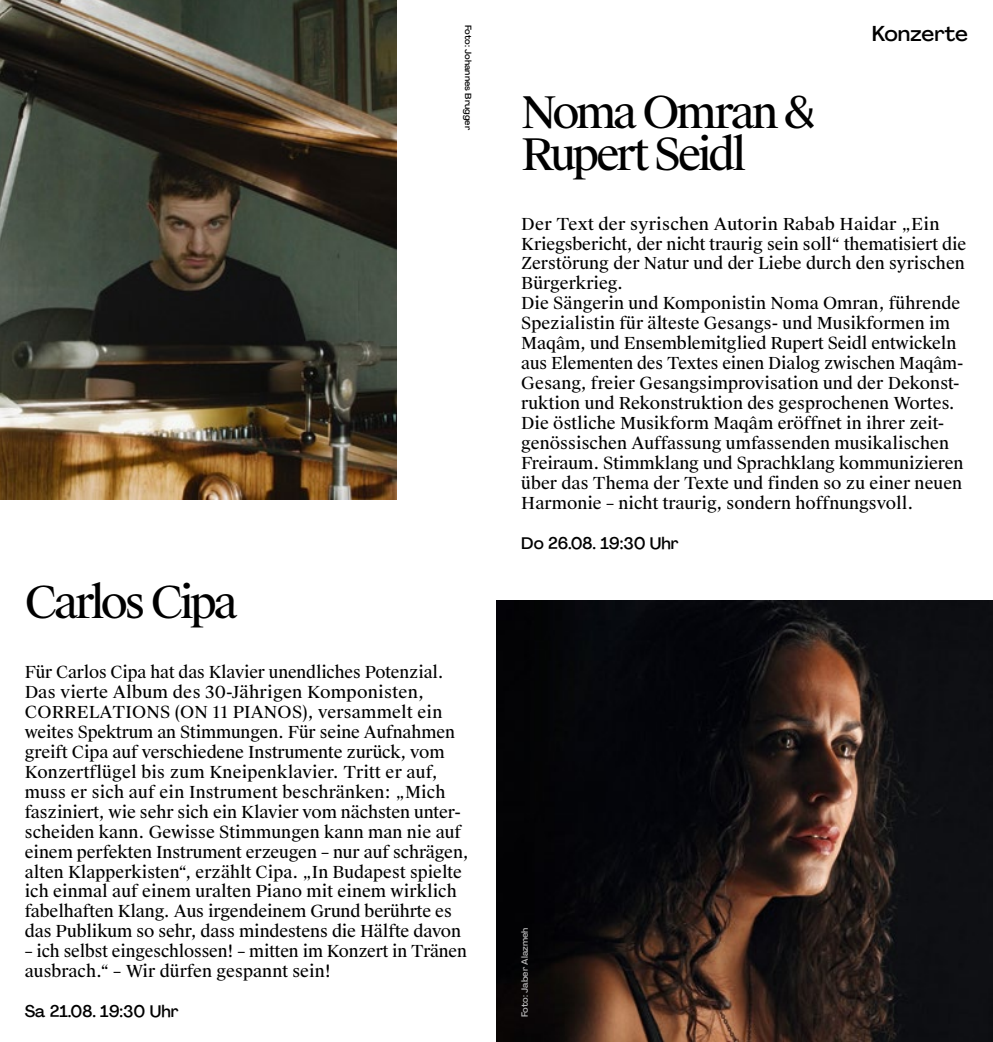
<style>
.page{position:relative;width:993px;height:1042px;background:#fff}
.page>*{position:absolute;margin:0;border:0;box-sizing:border-box;transform-origin:0 0}
.t1{font:43.75px/42px "Suisse Works";letter-spacing:-.075em;color:#000}
.t2{font:500 21px "Agrandir";color:#000;scale:1.05 1}
.t3{font:16.62px/19.9px "Suisse Works";color:#000}
.t4{font:500 16.62px "Agrandir";color:#000}
.t5{font:500 8.75px "Agrandir";color:#000;scale:1.05 1}
.t6{font:500 8.75px "Agrandir";color:#bababb;scale:1.05 1}
</style>
<div class="page">
<img style="left:496px;top:600px;width:496px;height:442px">
<img style="left:0;top:0;width:396px;height:499px">
<p class="t5" style="left:473px;top:25px;width:102px;rotate:90deg">Foto: Johannes Brugger</p>
<h1 class="t1" style="left:25px;top:582px;width:214px">Carlos Cipa</h1>
<p class="t3" style="left:25px;top:662px;width:445px">Für Carlos Cipa hat das Klavier unendliches Potenzial.<br>Das vierte Album des 30-Jährigen Komponisten, CORRELATIONS (ON 11 PIANOS), versammelt ein weites Spektrum an Stimmungen. Für seine Aufnahmen greift Cipa auf verschiedene Instrumente zurück, vom Konzertflügel bis zum Kneipenklavier. Tritt er auf, muss er sich auf ein Instrument beschränken: „Mich fasziniert, wie sehr sich ein Klavier vom nächsten unter&shy;scheiden kann. Gewisse Stimmungen kann man nie auf einem perfekten Instrument erzeugen – nur auf schrägen, alten Klapperkisten“, erzählt Cipa. „In Budapest spielte ich einmal auf einem uralten Piano mit einem wirklich fabelhaften Klang. Aus irgendeinem Grund berührte es das Publikum so sehr, dass mindestens die Hälfte davon</p>
<p class="t3" style="left:25px;top:942px;width:443px">– ich selbst eingeschlossen! – mitten im Konzert in Tränen ausbrach.“ – Wir dürfen gespannt sein!</p>
<p class="t4" style="left:25px;top:1001px;width:155px">Sa 21.08. 19:30 Uhr</p>
<p class="t2" style="left:871px;top:20px;width:93px">Konzerte</p>
<h1 class="t1" style="left:521px;top:92px;width:295px">Noma Omran &amp;<br>Rupert Seidl</h1>
<p class="t3" style="left:521px;top:214px;width:446px">Der Text der syrischen Autorin Rabab Haidar „Ein Kriegsbericht, der nicht traurig sein soll“ thematisiert die Zerstörung der Natur und der Liebe durch den syrischen Bürgerkrieg.<br>Die Sängerin und Komponistin Noma Omran, führende Spezialistin für älteste Gesangs- und Musikformen im Maqâm, und Ensemblemitglied Rupert Seidl entwickeln aus Elementen des Textes einen Dialog zwischen Maqâm-Gesang, freier Gesangsimprovisation und der Dekonst&shy;ruktion und Rekonstruktion des gesprochenen Wortes.<br>Die östliche Musikform Maqâm eröffnet in ihrer zeit&shy;genössischen Auffassung umfassenden musikalischen Freiraum. Stimmklang und Sprachklang kommunizieren über das Thema der Texte und finden so zu einer neuen Harmonie – nicht traurig, sondern hoffnungsvoll.</p>
<p class="t4" style="left:521px;top:533px;width:159px">Do 26.08. 19:30 Uhr</p>
<p class="t6" style="left:519px;top:1017px;width:87px;rotate:-90deg">Foto: Jaber Alazmeh</p>
</div>
